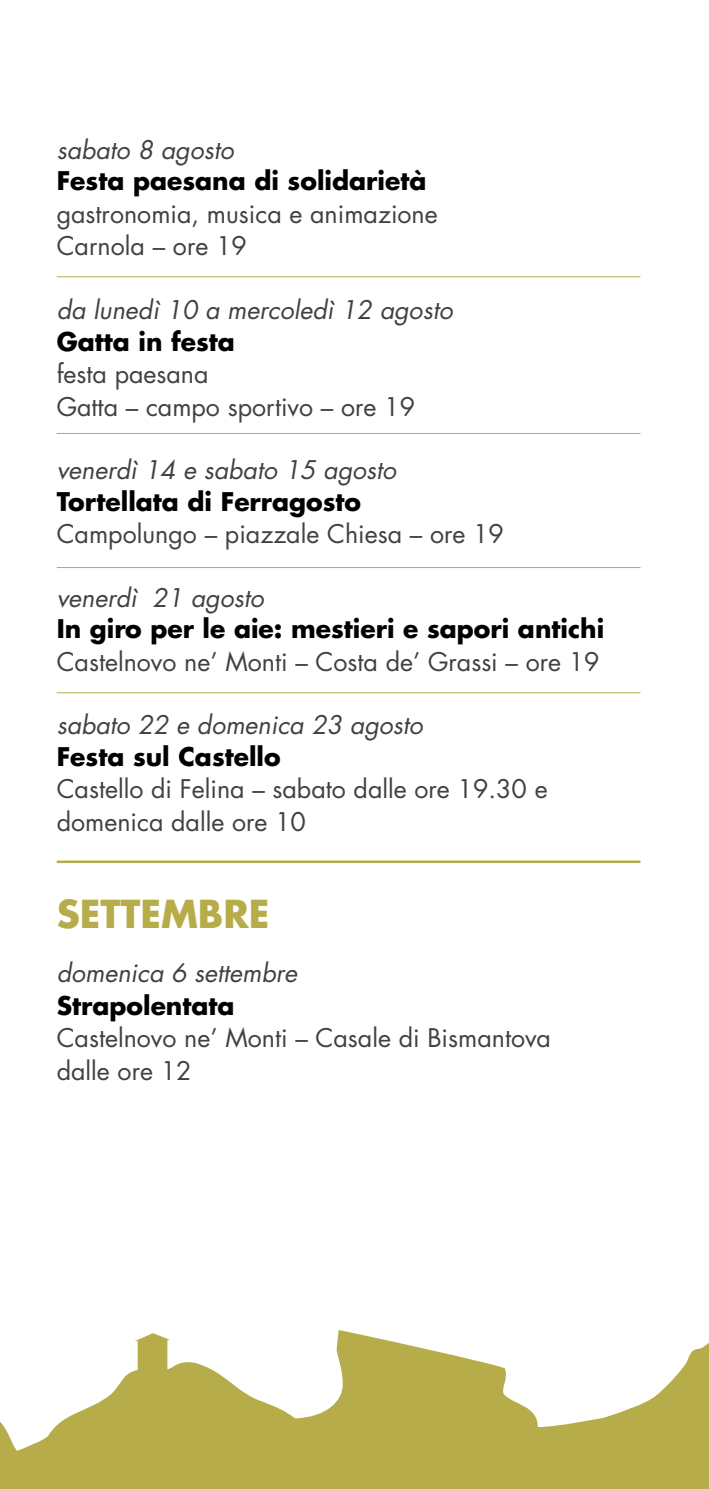
<style>
.page{position:relative;width:709px;height:1489px;background:#fff}
.page>*{position:absolute;margin:0;border:0;box-sizing:border-box;transform-origin:0 0}
.t1{font:700 37.5px "Futura";color:#b6ac49}
.t2{font:25px/32.5px "Futura";color:#414042}
.t3{font:700 25px "Futura";color:#000}
.t4{font:italic 25px "Futura";color:#414042}
</style>
<div class="page">
<hr style="left:57px;top:433px;width:583px;height:1px;background:#b6ac49">
<hr style="left:57px;top:276px;width:583px;height:1px;background:#b6ac49">
<hr style="left:57px;top:567px;width:583px;height:1px;background:#b6ac49">
<hr style="left:57px;top:692px;width:583px;height:1px;background:#b6ac49">
<hr style="left:57px;top:860px;width:583px;height:3px;background:#b6ac49">
<svg style="left:0;top:1330px;width:709px;height:158px;fill:#b6ac49"></svg>
<p class="t4" style="left:57px;top:133px;width:179px">sabato 8 agosto</p>
<p class="t3" style="left:57px;top:164px;width:371px">Festa paesana di solidarietà</p>
<p class="t2" style="left:57px;top:197px;width:382px">gastronomia, musica e animazione<br>Carnola – ore 19</p>
<p class="t4" style="left:57px;top:293px;width:397px">da lunedì 10 a mercoledì 12 agosto</p>
<p class="t3" style="left:57px;top:324px;width:180px">Gatta in festa</p>
<p class="t2" style="left:57px;top:357px;width:360px">festa paesana<br>Gatta – campo sportivo – ore 19</p>
<p class="t4" style="left:57px;top:453px;width:341px">venerdì 14 e sabato 15 agosto</p>
<p class="t3" style="left:57px;top:484px;width:306px">Tortellata di Ferragosto</p>
<p class="t2" style="left:57px;top:517px;width:449px">Campolungo – piazzale Chiesa – ore 19</p>
<p class="t4" style="left:57px;top:580px;width:208px">venerdì 21 agosto</p>
<p class="t3" style="left:57px;top:611px;width:549px">In giro per le aie: mestieri e sapori antichi</p>
<p class="t2" style="left:57px;top:645px;width:544px">Castelnovo ne’ Monti – Costa de’ Grassi – ore 19</p>
<p class="t4" style="left:57px;top:708px;width:368px">sabato 22 e domenica 23 agosto</p>
<p class="t3" style="left:57px;top:739px;width:225px">Festa sul Castello</p>
<p class="t2" style="left:57px;top:772px;width:492px">Castello di Felina – sabato dalle ore 19.30 e domenica dalle ore 10</p>
<h1 class="t1" style="left:57px;top:888px;width:214px">SETTEMBRE</h1>
<p class="t4" style="left:57px;top:955px;width:242px">domenica 6 settembre</p>
<p class="t3" style="left:57px;top:987px;width:179px">Strapolentata</p>
<p class="t2" style="left:57px;top:1021px;width:496px">Castelnovo ne’ Monti – Casale di Bismantova dalle ore 12</p>
</div>
